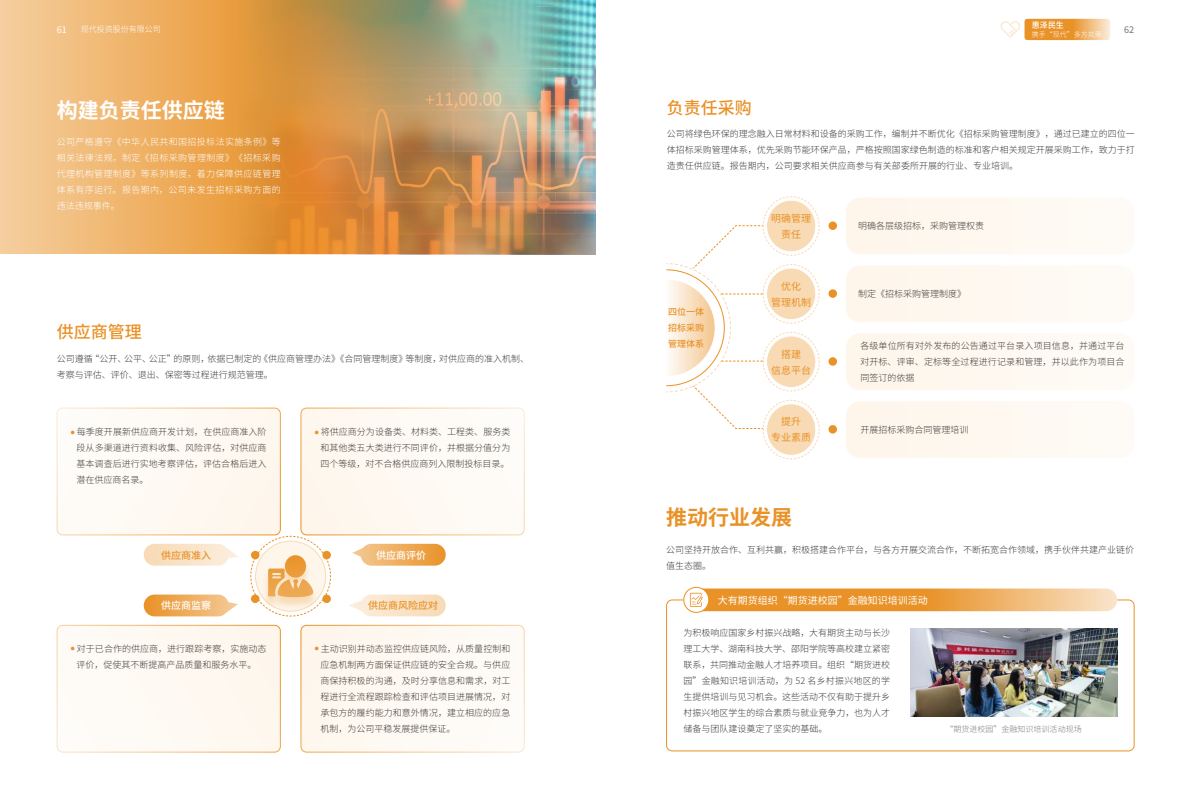
<style>
.page{position:relative;width:1191px;height:808px;background:#fff}
.page>*{position:absolute;margin:0;border:0;box-sizing:border-box;transform-origin:0 0}
.t1{font:700 21px "Source Han Sans CN";color:#fff}
.t2{font:700 21px "Source Han Sans CN";color:#e99227}
.t3{font:500 17px "Source Han Sans CN";color:#e99227}
.t4{font:10px/16px "Source Han Sans CN";color:#e99227;text-align:center}
.t5{font:10px "Source Han Sans CN";color:#fff}
.t6{font:500 10px "Source Han Sans CN";color:#e99227}
.t7{font:500 10px "Source Han Sans CN";color:#fff}
.t8{font:300 9px/16px "Source Han Sans CN";color:#3e3a39;text-align:justify}
.t9{font:300 9px/16px "Source Han Sans CN";letter-spacing:.04em;color:#fff;text-align:justify}
.t10{font:500 9px/16px "Source Han Sans CN";color:#e99227;text-align:justify}
.t11{font:9px "Source Han Sans CN";color:#727171}
.t12{font:9px "Source Han Sans CN";color:#fff}
.t13{font:300 8px "Source Han Sans CN";color:#7d7d7d}
.t14{font:300 8px "Source Han Sans CN";color:#fff}
.t15{font:500 8px "Source Han Sans CN";color:#fff}
.t16{font:300 7px "Source Han Sans CN";color:#fff}
</style>
<div class="page">
<svg style="left:1024px;top:19px;width:86px;height:21px;background:#eca64f"></svg>
<svg style="left:1000px;top:21px;width:20px;height:17px"></svg>
<svg style="left:0;top:0;width:225px;height:254px;background:#f0b771"></svg>
<img style="left:225px;top:0;width:370px;height:254px">
<div style="left:57px;top:408px;width:223px;height:127px;background:#fef9f3;border-radius:6px"></div>
<div style="left:57px;top:408px;width:224px;height:127px;border:1px solid #e99227;border-radius:6px"></div>
<div style="left:57px;top:625px;width:223px;height:127px;background:#fef9f2;border-radius:6px"></div>
<div style="left:57px;top:625px;width:224px;height:127px;border:1px solid #e99227;border-radius:6px"></div>
<div style="left:301px;top:408px;width:223px;height:127px;background:#fef9f3;border-radius:6px"></div>
<div style="left:300px;top:408px;width:224px;height:127px;border:1px solid #e99227;border-radius:6px"></div>
<svg style="left:227px;top:548px;width:11px;height:10px"></svg>
<div style="left:144px;top:544px;width:85px;height:22px;background:linear-gradient(to right,#f8dab4,#fbeddb);border-radius:11px"></div>
<svg style="left:349px;top:600px;width:16px;height:14px"></svg>
<div style="left:361px;top:594px;width:85px;height:22px;background:linear-gradient(to right,#fbecd9,#f8dbb7);border-radius:11px"></div>
<svg style="left:224px;top:602px;width:14px;height:13px"></svg>
<div style="left:144px;top:594px;width:85px;height:22px;background:linear-gradient(to right,#e99227,#f3c790);border-radius:11px"></div>
<svg style="left:352px;top:547px;width:12px;height:10px"></svg>
<div style="left:361px;top:544px;width:85px;height:22px;background:linear-gradient(to right,#f3c48b,#e9942b);border-radius:11px"></div>
<div style="left:301px;top:625px;width:223px;height:127px;background:#fef9f2;border-radius:6px"></div>
<div style="left:300px;top:625px;width:224px;height:127px;border:1px solid #e99227;border-radius:6px"></div>
<svg style="left:250px;top:535px;width:81px;height:82px"></svg>
<div style="left:251px;top:551px;width:8px;height:8px;background:#e99227;border-radius:50%"></div>
<div style="left:322px;top:551px;width:9px;height:8px;background:#e99227;border-radius:50%"></div>
<div style="left:322px;top:594px;width:9px;height:9px;background:#e99227;border-radius:50%"></div>
<div style="left:251px;top:594px;width:8px;height:9px;background:#e99227;border-radius:50%"></div>
<div style="left:846px;top:198px;width:288px;height:56px;background:#fef6eb;border-radius:14px"></div>
<div style="left:846px;top:265px;width:288px;height:57px;background:#fef6eb;border-radius:14px"></div>
<div style="left:846px;top:401px;width:288px;height:57px;background:#fef6eb;border-radius:14px"></div>
<div style="left:828px;top:221px;width:9px;height:9px;background:#e99227;border-radius:50%"></div>
<div style="left:828px;top:289px;width:9px;height:9px;background:#e99227;border-radius:50%"></div>
<div style="left:828px;top:425px;width:9px;height:9px;background:#e99227;border-radius:50%"></div>
<div style="left:846px;top:333px;width:288px;height:57px;background:#fef6eb;border-radius:14px"></div>
<div style="left:828px;top:357px;width:9px;height:9px;background:#e99227;border-radius:50%"></div>
<svg style="left:666px;top:196px;width:154px;height:264px"></svg>
<div style="left:666px;top:600px;width:468px;height:151px;border:1px solid #e99227;border-radius:6px"></div>
<svg style="left:684px;top:587px;width:25px;height:25px"></svg>
<div style="left:683px;top:587px;width:26px;height:26px;border:1px solid #e99227;border-radius:50%"></div>
<svg style="left:690px;top:588px;width:427px;height:23px;background:#edaa57"></svg>
<img style="left:910px;top:628px;width:207px;height:89px">
<p class="t12" style="left:57px;top:24px;width:11px">61</p>
<p class="t14" style="left:81px;top:25px;width:81px">现代投资股份有限公司</p>
<p class="t15" style="left:1031px;top:21px;width:33px">惠泽民生</p>
<p class="t16" style="left:1031px;top:31px;width:71px">携手“现代”多方共荣</p>
<p class="t11" style="left:1124px;top:24px;width:11px">62</p>
<h1 class="t1" style="left:57px;top:99px;width:169px">构建负责任供应链</h1>
<p class="t9" style="left:57px;top:134px;width:225px">公司严格遵守《中华人民共和国招投标法实施条例》等相关法律法规，制定《招标采购管理制度》《招标采购代理机构管理制度》等系列制度，着力保障供应链管理体系有序运行。报告期内，公司未发生招标采购方面的违法违规事件。</p>
<h2 class="t3" style="left:667px;top:98px;width:86px">负责任采购</h2>
<p class="t8" style="left:667px;top:126px;width:469px">公司将绿色环保的理念融入日常材料和设备的采购工作，编制并不断优化《招标采购管理制度》，通过已建立的四位一体招标采购管理体系，优先采购节能环保产品，严格按照国家绿色制造的标准和客户相关规定开展采购工作，致力于打造责任供应链。报告期内，公司要求相关供应商参与有关部委所开展的行业、专业培训。</p>
<p class="t4" style="left:771px;top:210px;width:41px">明确管理责任</p>
<p class="t8" style="left:858px;top:218px;width:127px">明确各层级招标，采购管理权责</p>
<h2 class="t3" style="left:57px;top:322px;width:86px">供应商管理</h2>
<p class="t8" style="left:57px;top:351px;width:474px">公司遵循“公开、公平、公正”的原则，依据已制定的《供应商管理办法》《合同管理制度》等制度，对供应商的准入机制、考察与评估、评价、退出、保密等过程进行规范管理。</p>
<p class="t10" style="left:668px;top:304px;width:37px">四位一体招标采购管理体系</p>
<p class="t4" style="left:771px;top:278px;width:41px">优化<br>管理机制</p>
<p class="t4" style="left:771px;top:346px;width:41px">搭建<br>信息平台</p>
<p class="t8" style="left:858px;top:286px;width:109px">制定《招标采购管理制度》</p>
<p class="t8" style="left:860px;top:338px;width:266px">各级单位所有对外发布的公告通过平台录入项目信息，并通过平台对开标、评审、定标等全过程进行记录和管理，并以此作为项目合同签订的依据</p>
<p class="t8" style="left:77px;top:424px;width:191px;text-indent:-6px"><sup>●</sup> 每季度开展新供应商开发计划，在供应商准入阶段从多渠道进行资料收集、风险评估，对供应商基本调查后进行实地考察评估，评估合格后进入潜在供应商名录。</p>
<p class="t8" style="left:320px;top:424px;width:191px;text-indent:-6px"><sup>●</sup> 将供应商分为设备类、材料类、工程类、服务类和其他类五大类进行不同评价，并根据分值分为四个等级，对不合格供应商列入限制投标目录。</p>
<p class="t4" style="left:771px;top:414px;width:41px">提升<br>专业素质</p>
<p class="t8" style="left:860px;top:422px;width:109px">开展招标采购合同管理培训</p>
<h1 class="t2" style="left:666px;top:507px;width:127px">推动行业发展</h1>
<p class="t6" style="left:161px;top:549px;width:51px">供应商准入</p>
<p class="t7" style="left:376px;top:550px;width:51px">供应商评价</p>
<p class="t8" style="left:666px;top:542px;width:469px">公司坚持开放合作、互利共赢，积极搭建合作平台，与各方开展交流合作，不断拓宽合作领域，携手伙伴共建产业链价值生态圈。</p>
<p class="t7" style="left:161px;top:600px;width:51px">供应商监察</p>
<p class="t6" style="left:368px;top:600px;width:71px">供应商风险应对</p>
<p class="t5" style="left:717px;top:594px;width:211px">大有期货组织“期货进校园”金融知识培训活动</p>
<p class="t8" style="left:71px;top:641px;width:197px;text-align:center"><sup>●</sup> 对于已合作的供应商，进行跟踪考察，实施动态评价，促使其不断提高产品质量和服务水平。</p>
<p class="t8" style="left:320px;top:641px;width:191px;text-indent:-6px"><sup>●</sup> 主动识别并动态监控供应链风险，从质量控制和应急机制两方面保证供应链的安全合规。与供应商保持积极的沟通，及时分享信息和需求，对工程进行全流程跟踪检查和评估项目进展情况，对承包方的履约能力和意外情况，建立相应的应急机制，为公司平稳发展提供保证。</p>
<p class="t8" style="left:683px;top:625px;width:208px">为积极响应国家乡村振兴战略，大有期货主动与长沙理工大学、湖南科技大学、邵阳学院等高校建立紧密联系，共同推动金融人才培养项目。组织“期货进校园”金融知识培训活动，为 52 名乡村振兴地区的学生提供培训与见习机会。这些活动不仅有助于提升乡村振兴地区学生的综合素质与就业竞争力，也为人才储备与团队建设奠定了坚实的基础。</p>
<p class="t13" style="left:945px;top:725px;width:138px">“期货进校园”金融知识培训活动现场</p>
</div>
